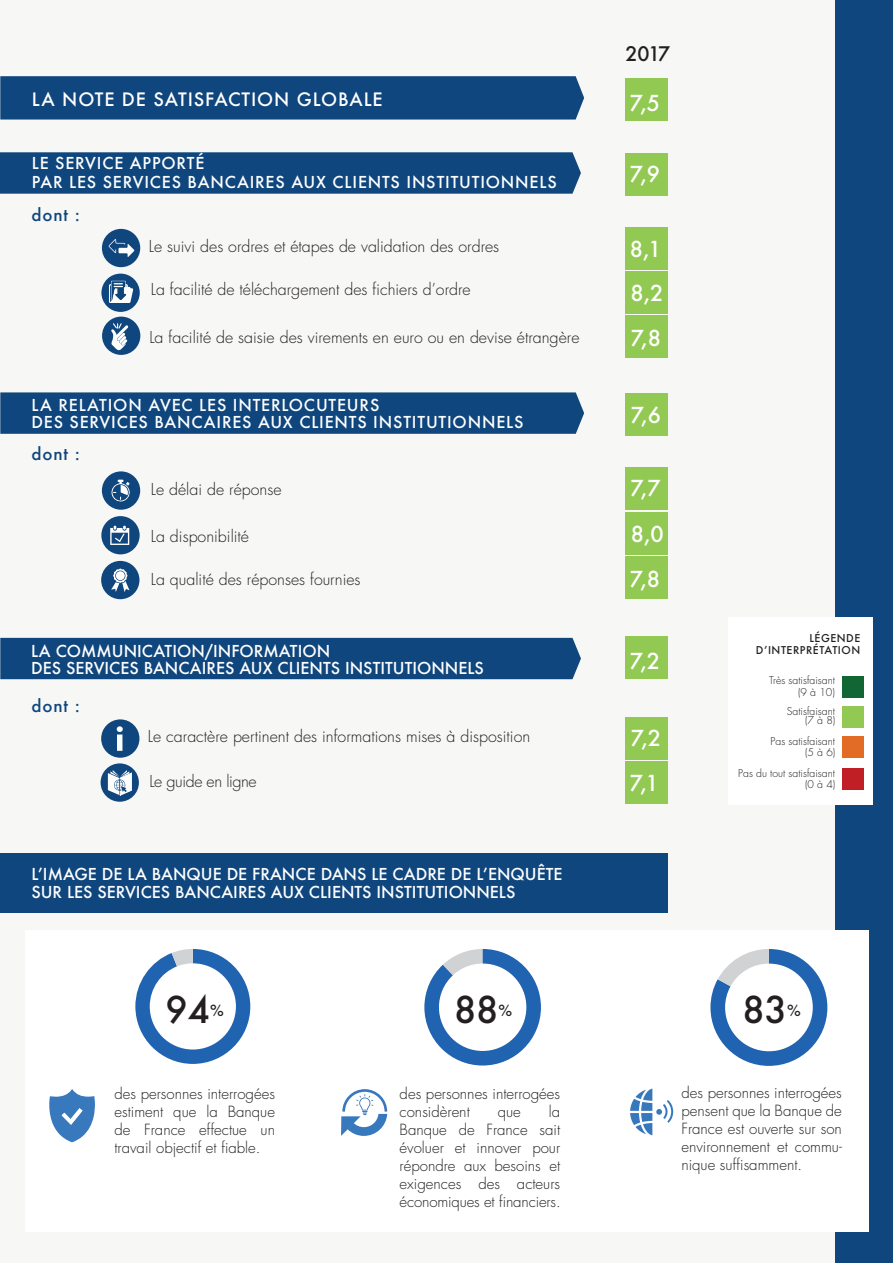
<style>
.page{position:relative;width:893px;height:1263px;background:#fff}
.page>*{position:absolute;margin:0;border:0;box-sizing:border-box;transform-origin:0 0}
.t1{font:500 36px "Futura";color:#231f20}
.t2{font:500 21.45px/44.2px "Futura";color:#fff}
.t3{font:500 19.5px "Futura";color:#231f20}
.t4{font:500 18px "Futura";letter-spacing:.05em;color:#fff}
.t5{font:500 16.8px "Futura";letter-spacing:.05em;color:#0f467d}
.t6{font:300 16.05px "Futura Std";color:#231f20}
.t7{font:500 16.05px/17.5px "Futura";letter-spacing:.005em;color:#fff}
.t8{font:500 16.05px/19.2px "Futura";letter-spacing:.05em;color:#fff}
.t9{font:300 16.05px "Futura Std";letter-spacing:-.025em;color:#231f20}
.t10{font:300 15px/18px "Futura Std";color:#231f20;text-align:justify}
.t11{font:500 15px "Futura";color:#231f20}
.t12{font:300 10.5px "Futura Std";color:#231f20}
.t13{font:500 10.5px/12px "Futura";letter-spacing:.05em;color:#231f20;text-align:right}
</style>
<div class="page">
<div style="left:0;top:0;width:852px;height:1262px;background:#f7f7f6"></div>
<div style="left:0;top:76px;width:584px;height:44px;background:#0f467d"></div>
<div style="left:625px;top:78px;width:42px;height:42px;background:#92c953"></div>
<div style="left:835px;top:0;width:58px;height:1262px;background:#0f467d"></div>
<div style="left:102px;top:229px;width:38px;height:38px;background:#0f467d;border-radius:50%"></div>
<div style="left:101px;top:274px;width:39px;height:38px;background:#0f467d;border-radius:50%"></div>
<div style="left:102px;top:317px;width:38px;height:38px;background:#0f467d;border-radius:50%"></div>
<div style="left:625px;top:227px;width:42px;height:42px;background:#92c953"></div>
<div style="left:625px;top:272px;width:42px;height:42px;background:#92c953"></div>
<div style="left:625px;top:315px;width:42px;height:42px;background:#92c953"></div>
<div style="left:101px;top:719px;width:38px;height:39px;background:#0f467d;border-radius:50%"></div>
<div style="left:101px;top:763px;width:38px;height:39px;background:#0f467d;border-radius:50%"></div>
<div style="left:626px;top:717px;width:42px;height:43px;background:#92c953"></div>
<div style="left:625px;top:761px;width:42px;height:43px;background:#92c953"></div>
<div style="left:0;top:152px;width:581px;height:42px;background:#0f467d"></div>
<div style="left:626px;top:153px;width:42px;height:42px;background:#92c953"></div>
<div style="left:102px;top:471px;width:38px;height:39px;background:#0f467d;border-radius:50%"></div>
<div style="left:101px;top:516px;width:39px;height:38px;background:#0f467d;border-radius:50%"></div>
<div style="left:101px;top:561px;width:38px;height:38px;background:#0f467d;border-radius:50%"></div>
<div style="left:625px;top:468px;width:42px;height:42px;background:#92c953"></div>
<div style="left:625px;top:512px;width:42px;height:42px;background:#92c953"></div>
<div style="left:625px;top:557px;width:42px;height:42px;background:#92c953"></div>
<div style="left:0;top:392px;width:584px;height:42px;background:#0f467d"></div>
<div style="left:625px;top:393px;width:42px;height:42px;background:#92c953"></div>
<div style="left:0;top:638px;width:581px;height:41px;background:#0f467d"></div>
<div style="left:625px;top:636px;width:42px;height:43px;background:#92c953"></div>
<div style="left:728px;top:617px;width:145px;height:187px;background:#fff"></div>
<div style="left:842px;top:676px;width:21px;height:21px;background:#126634"></div>
<div style="left:842px;top:706px;width:21px;height:21px;background:#92c953"></div>
<div style="left:842px;top:737px;width:21px;height:21px;background:#e26b25"></div>
<div style="left:842px;top:768px;width:21px;height:21px;background:#c02025"></div>
<div style="left:26px;top:930px;width:843px;height:302px;background:#fff"></div>
<svg style="left:341px;top:1089px;width:46px;height:47px"></svg>
<svg style="left:630px;top:1088px;width:43px;height:47px"></svg>
<svg style="left:49px;top:1089px;width:46px;height:53px"></svg>
<svg style="left:109px;top:239px;width:25px;height:18px"></svg>
<svg style="left:109px;top:281px;width:24px;height:22px"></svg>
<svg style="left:112px;top:480px;width:18px;height:21px"></svg>
<svg style="left:110px;top:526px;width:19px;height:19px"></svg>
<svg style="left:111px;top:568px;width:19px;height:24px"></svg>
<div style="left:116px;top:571px;width:9px;height:9px;background:#fff;border-radius:50%"></div>
<svg style="left:111px;top:323px;width:17px;height:27px"></svg>
<svg style="left:117px;top:726px;width:6px;height:25px"></svg>
<svg style="left:108px;top:770px;width:24px;height:25px"></svg>
<svg style="left:135px;top:949px;width:115px;height:115px"></svg>
<svg style="left:424px;top:949px;width:117px;height:116px"></svg>
<svg style="left:710px;top:949px;width:117px;height:117px"></svg>
<div style="left:0;top:853px;width:667px;height:60px;background:#0f467d"></div>
<h3 class="t3" style="left:625px;top:40px;width:46px">2017</h3>
<p class="t4" style="left:32px;top:87px;width:352px">LA NOTE DE SATISFACTION GLOBALE</p>
<h2 class="t2" style="left:630px;top:80px;width:32px">7,5</h2>
<p class="t8" style="left:32px;top:153px;width:526px">LE SERVICE APPORTÉ<br>PAR LES SERVICES BANCAIRES AUX CLIENTS INSTITUTIONNELS</p>
<p class="t5" style="left:31px;top:203px;width:50px">dont :</p>
<p class="t6" style="left:149px;top:236px;width:352px">Le suivi des ordres et étapes de validation des ordres</p>
<p class="t6" style="left:151px;top:279px;width:321px">La facilité de téléchargement des fichiers d’ordre</p>
<p class="t6" style="left:149px;top:327px;width:432px">La facilité de saisie des virements en euro ou en devise étrangère</p>
<h2 class="t2" style="left:630px;top:151px;width:32px">7,9</h2>
<h2 class="t2" style="left:630px;top:227px;width:35px;text-align:justify">8,1<br>8,2<br>7,8</h2>
<p class="t8" style="left:31px;top:396px;width:493px;line-height:17.5px">LA RELATION AVEC LES INTERLOCUTEURS<br>DES SERVICES BANCAIRES AUX CLIENTS INSTITUTIONNELS</p>
<h2 class="t2" style="left:631px;top:392px;width:32px">7,6</h2>
<p class="t5" style="left:31px;top:442px;width:50px">dont :</p>
<p class="t6" style="left:151px;top:479px;width:132px">Le délai de réponse</p>
<p class="t6" style="left:151px;top:526px;width:100px">La disponibilité</p>
<p class="t6" style="left:151px;top:569px;width:211px">La qualité des réponses fournies</p>
<h2 class="t2" style="left:630px;top:464px;width:35px;line-height:46.3px">7,7<br>8,0</h2>
<h2 class="t2" style="left:630px;top:556px;width:32px">7,8</h2>
<p class="t7" style="left:31px;top:642px;width:454px">LA COMMUNICATION/INFORMATION<br>DES SERVICES BANCAIRES AUX CLIENTS INSTITUTIONNELS</p>
<h2 class="t2" style="left:630px;top:639px;width:32px">7,2</h2>
<p class="t5" style="left:31px;top:694px;width:50px">dont :</p>
<p class="t6" style="left:148px;top:727px;width:384px">Le caractère pertinent des informations mises à disposition</p>
<p class="t9" style="left:149px;top:771px;width:109px">Le guide en ligne</p>
<p class="t7" style="left:31px;top:865px;width:532px">LʼIMAGE DE LA BANQUE DE FRANCE DANS LE CADRE DE LʼENQUÊTE<br>SUR LES SERVICES BANCAIRES AUX CLIENTS INSTITUTIONNELS</p>
<h2 class="t2" style="left:630px;top:716px;width:33px">7,2<br>7,1</h2>
<p class="t13" style="left:756px;top:632px;width:106px">LÉGENDE<br>DʼINTERPRÉTATION</p>
<p class="t12" style="left:798px;top:685px;width:38px">(9 à 10)</p>
<p class="t12" style="left:805px;top:714px;width:32px">(7 à 8)</p>
<p class="t12" style="left:805px;top:745px;width:32px">(5 à 6)</p>
<p class="t12" style="left:805px;top:777px;width:32px">(0 à 4)</p>
<p class="t12" style="left:769px;top:674px;width:67px">Très satisfaisant</p>
<p class="t12" style="left:787px;top:704px;width:50px">Satisfaisant</p>
<p class="t12" style="left:771px;top:735px;width:66px">Pas satisfaisant</p>
<p class="t12" style="left:738px;top:767px;width:98px">Pas du tout satisfaisant</p>
<h1 class="t1" style="left:166px;top:985px;width:46px">94</h1>
<p class="t11" style="left:210px;top:1000px;width:15px">%</p>
<h1 class="t1" style="left:454px;top:985px;width:46px">88</h1>
<p class="t11" style="left:499px;top:1000px;width:15px">%</p>
<h1 class="t1" style="left:743px;top:985px;width:46px">83</h1>
<p class="t11" style="left:787px;top:1000px;width:15px">%</p>
<p class="t10" style="left:114px;top:1085px;width:162px">des personnes interrogées estiment que la Banque de France effectue un travail objectif et fiable.</p>
<p class="t10" style="left:400px;top:1085px;width:162px">des personnes interrogées considèrent</p>
<p class="t10" style="left:400px;top:1103px;width:163px;text-indent:149px">la Banque de France sait évoluer et innover pour répondre aux besoins et exigences des acteurs économiques et financiers.</p>
<p class="t10" style="left:498px;top:1103px;width:25px">que</p>
<p class="t10" style="left:681px;top:1084px;width:162px">des personnes interrogées pensent que la Banque de France est ouverte sur son environnement et commu&shy;nique suffisamment.</p>
</div>
